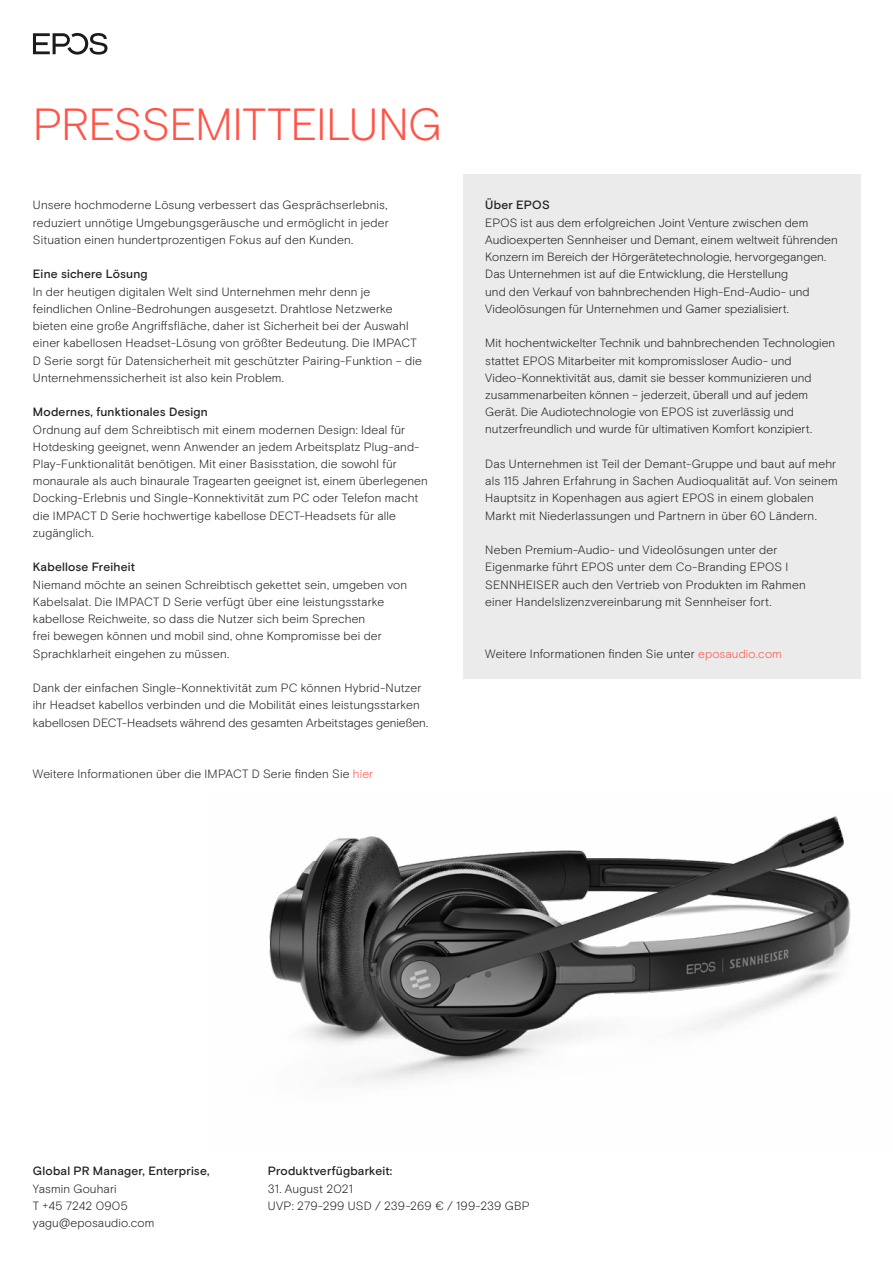
<style>
.page{position:relative;width:893px;height:1263px;background:#fff}
.page>*{position:absolute;margin:0;border:0;box-sizing:border-box;transform-origin:0 0}
.t1{font:300 45px "EPOS Basis";letter-spacing:-.015em;color:#ff5549}
.t2{font:300 12px/17.2px "EPOS Basis";letter-spacing:.01em;color:#231f20}
.t3{font:500 12px "EPOS Basis";letter-spacing:.015em;color:#231f20}
.s1{color:#ff5549}
</style>
<div class="page">
<img style="left:269px;top:816px;width:582px;height:267px">
<div style="left:463px;top:175px;width:397px;height:504px;background:#ebebeb"></div>
<svg style="left:33px;top:33px;width:74px;height:22px"></svg>
<h1 class="t1" style="left:33px;top:98px;width:411px">PRESSEMITTEILUNG</h1>
<p class="t2" style="left:33px;top:197px;width:357px;text-align:justify">Unsere hochmoderne Lösung verbessert das Gesprächserlebnis, reduziert unnötige Umgebungsgeräusche und ermöglicht in jeder Situation einen hundertprozentigen Fokus auf den Kunden.</p>
<p class="t3" style="left:33px;top:267px;width:116px">Eine sichere Lösung</p>
<p class="t2" style="left:33px;top:283px;width:390px">In der heutigen digitalen Welt sind Unternehmen mehr denn je feindlichen Online-Bedrohungen ausgesetzt. Drahtlose Netzwerke bieten eine große Angriffsfläche, daher ist Sicherheit bei der Auswahl einer kabellosen Headset-Lösung von größter Bedeutung. Die IMPACT D Serie sorgt für Datensicherheit mit geschützter Pairing-Funktion – die Unternehmenssicherheit ist also kein Problem.</p>
<p class="t3" style="left:33px;top:405px;width:176px">Modernes, funktionales Design</p>
<p class="t2" style="left:33px;top:421px;width:396px">Ordnung auf dem Schreibtisch mit einem modernen Design: Ideal für Hotdesking geeignet, wenn Anwender an jedem Arbeitsplatz Plug-and-Play-Funktionalität benötigen. Mit einer Basisstation, die sowohl für monaurale als auch binaurale Tragearten geeignet ist, einem überlegenen Docking-Erlebnis und Single-Konnektivität zum PC oder Telefon macht die IMPACT D Serie hochwertige kabellose DECT-Headsets für alle zugänglich.</p>
<p class="t3" style="left:33px;top:560px;width:103px">Kabellose Freiheit</p>
<p class="t2" style="left:33px;top:576px;width:376px">Niemand möchte an seinen Schreibtisch gekettet sein, umgeben von Kabelsalat. Die IMPACT D Serie verfügt über eine leistungsstarke kabellose Reichweite, so dass die Nutzer sich beim Sprechen<br>frei bewegen können und mobil sind, ohne Kompromisse bei der Sprachklarheit eingehen zu müssen.</p>
<p class="t2" style="left:33px;top:679px;width:397px">Dank der einfachen Single-Konnektivität zum PC können Hybrid-Nutzer ihr Headset kabellos verbinden und die Mobilität eines leistungsstarken kabellosen DECT-Headsets während des gesamten Arbeitstages genießen.</p>
<p class="t2" style="left:33px;top:766px;width:342px">Weitere Informationen über die IMPACT D Serie finden Sie <span class="s1">hier</span></p>
<p class="t3" style="left:485px;top:198px;width:66px">Über EPOS</p>
<p class="t2" style="left:485px;top:214px;width:354px">EPOS ist aus dem erfolgreichen Joint Venture zwischen dem Audioexperten Sennheiser und Demant, einem weltweit führenden Konzern im Bereich der Hörgerätetechnologie, hervorgegangen.<br>Das Unternehmen ist auf die Entwicklung, die Herstellung<br>und den Verkauf von bahnbrechenden High-End-Audio- und Videolösungen für Unternehmen und Gamer spezialisiert.</p>
<p class="t2" style="left:485px;top:335px;width:351px">Mit hochentwickelter Technik und bahnbrechenden Technologien stattet EPOS Mitarbeiter mit kompromissloser Audio- und Video-Konnektivität aus, damit sie besser kommunizieren und zusammenarbeiten können – jederzeit, überall und auf jedem Gerät. Die Audiotechnologie von EPOS ist zuverlässig und nutzerfreundlich und wurde für ultimativen Komfort konzipiert.</p>
<p class="t2" style="left:485px;top:455px;width:354px">Das Unternehmen ist Teil der Demant-Gruppe und baut auf mehr als 115 Jahren Erfahrung in Sachen Audioqualität auf. Von seinem Hauptsitz in Kopenhagen aus agiert EPOS in einem globalen Markt mit Niederlassungen und Partnern in über 60 Ländern.</p>
<p class="t2" style="left:485px;top:541px;width:322px">Neben Premium-Audio- und Videolösungen unter der Eigenmarke führt EPOS unter dem Co-Branding EPOS I SENNHEISER auch den Vertrieb von Produkten im Rahmen einer Handelslizenzvereinbarung mit Sennheiser fort.</p>
<p class="t2" style="left:485px;top:645px;width:298px">Weitere Informationen finden Sie unter <span class="s1">eposaudio.com</span></p>
<p class="t3" style="left:33px;top:1164px;width:178px">Global PR Manager, Enterprise,</p>
<p class="t2" style="left:33px;top:1180px;width:123px">Yasmin Gouhari<br>T +45 7242 0905 yagu@eposaudio.com</p>
<p class="t3" style="left:268px;top:1164px;width:126px">Produktverfügbarkeit:</p>
<p class="t2" style="left:268px;top:1180px;width:263px">31. August 2021<br>UVP: 279-299 USD / 239-269 € / 199-239 GBP</p>
</div>
